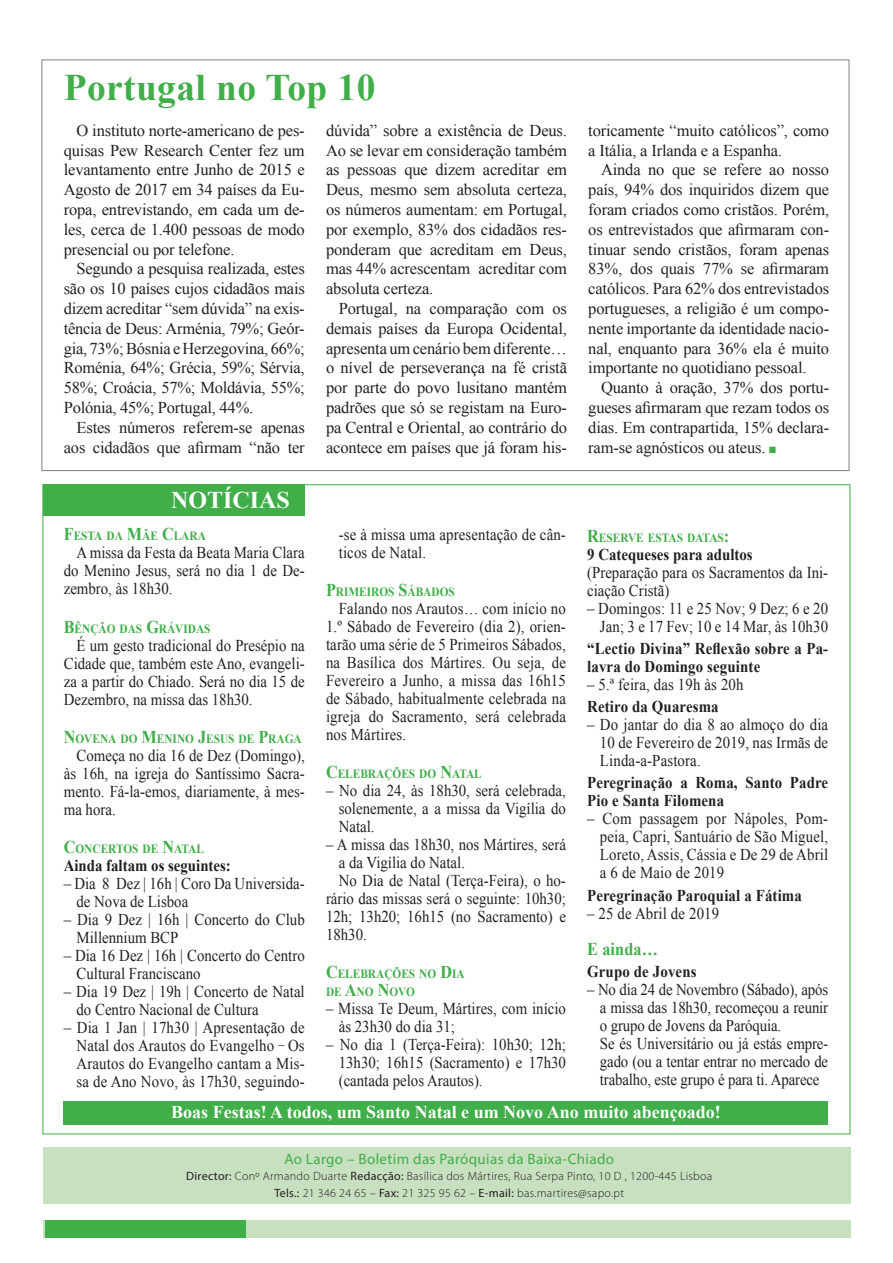
<style>
.page{position:relative;width:893px;height:1263px;background:#fff}
.page>*{position:absolute;margin:0;border:0;box-sizing:border-box;transform-origin:0 0}
.t1{font:700 37.5px "Times New Roman";letter-spacing:.01em;color:#40ae49}
.t2{font:700 24px "Times New Roman";color:#fff}
.t3{font:700 18px "Times New Roman";color:#fff}
.t4{font:700 18px "Times New Roman";letter-spacing:.01em;color:#40ae49;scale:.9 1}
.t5{font:16.5px/18px "Times New Roman";color:#231f20;text-align:justify;scale:.9 1}
.t6{font:16.5px/19.8px "Times New Roman";color:#231f20;text-align:justify}
.t7{font:700 16.5px/18px "Times New Roman";letter-spacing:.01em;color:#231f20;scale:.9 1}
.t8{font:15px "Myriad Pro";letter-spacing:.025em;color:#40ae49}
.t9{font:700 12.6px/18px "Times New Roman";color:#40ae49;scale:.9 1}
.t10{font:300 12px/16.5px "Myriad Pro";letter-spacing:.025em;color:#231f20;text-align:center}
.s1{font-size:18px}
.s2{font-size:13.5px}
.s3{font-family:"Dixieland Normal";font-size:9px;color:#40ae49}
.s4{font-weight:400}
</style>
<div class="page">
<div style="left:64px;top:1101px;width:764px;height:23px;background:#40ae49"></div>
<div style="left:43px;top:1147px;width:808px;height:56px;background:#c7e0bf"></div>
<div style="left:43px;top:1220px;width:808px;height:17px;background:#c7e0bf"></div>
<div style="left:45px;top:1220px;width:201px;height:17px;background:#40ae49"></div>
<div style="left:44px;top:484px;width:261px;height:32px;background:#40ae49"></div>
<h1 class="t1" style="left:64px;top:61px;width:313px">Portugal no Top 10</h1>
<p class="t6" style="left:64px;top:120px;width:242px;text-indent:13px">O instituto norte-americano de pes&shy;quisas Pew Research Center fez um levantamento entre Junho de 2015 e Agosto de 2017 em 34 países da Eu&shy;ropa, entrevistando, em cada um de&shy;les, cerca de 1.400 pessoas de modo presencial ou por telefone.</p>
<p class="t6" style="left:64px;top:259px;width:242px;text-indent:13px">Segundo a pesquisa realizada, estes são os 10 países cujos cidadãos mais dizem acreditar “sem dúvida” na exis&shy;tência de Deus: Arménia, 79%; Geór&shy;gia, 73%; Bósnia e Herzegovina, 66%; Roménia, 64%; Grécia, 59%; Sérvia, 58%; Croácia, 57%; Moldávia, 55%; Polónia, 45%; Portugal, 44%.</p>
<p class="t6" style="left:64px;top:417px;width:242px;text-align:right">Estes números referem-se apenas aos cidadãos que afirmam “não ter</p>
<h2 class="t2" style="left:171px;top:483px;width:120px">NOTÍCIAS</h2>
<p class="t9" style="left:64px;top:527px;width:159px"><span class="s1">F</span>ESTA DA <span class="s1">M</span>ÃE <span class="s1">C</span>LARA</p>
<p class="t5" style="left:64px;top:544px;width:269px;text-indent:13px">A missa da Festa da Beata Maria Clara do Menino Jesus, será no dia 1 de De&shy;zembro, às 18h30.</p>
<p class="t9" style="left:64px;top:619px;width:165px"><span class="s1">B</span>ÊNÇÃO DAS <span class="s1">G</span>RÁVIDAS</p>
<p class="t5" style="left:64px;top:636px;width:269px;text-indent:13px">É um gesto tradicional do Presépio na Cidade que, também este Ano, evangeli&shy;za a partir do Chiado. Será no dia 15 de Dezembro, na missa das 18h30.</p>
<p class="t9" style="left:64px;top:729px;width:266px"><span class="s1">N</span>OVENA DO <span class="s1">M</span>ENINO <span class="s1">J</span>ESUS DE <span class="s1">P</span>RAGA</p>
<p class="t5" style="left:64px;top:746px;width:269px;text-indent:13px">Começa no dia 16 de Dez (Domingo), às 16h, na igreja do Santíssimo Sacra&shy;mento. Fá-la-emos, diariamente, à mes&shy;ma hora.</p>
<p class="t9" style="left:64px;top:839px;width:157px"><span class="s1">C</span>ONCERTOS DE <span class="s1">N</span>ATAL</p>
<p class="t7" style="left:64px;top:856px;width:187px">Ainda faltam os seguintes:</p>
<p class="t5" style="left:77px;top:874px;width:255px;text-indent:-13px">– Dia 8 Dez | 16h | Coro Da Universida&shy;de Nova de Lisboa</p>
<p class="t5" style="left:77px;top:910px;width:255px;text-indent:-13px">– Dia 9 Dez | 16h | Concerto do Club<br>Millennium BCP</p>
<p class="t5" style="left:77px;top:946px;width:255px;text-indent:-13px">– Dia 16 Dez | 16h | Concerto do Centro<br>Cultural Franciscano</p>
<p class="t5" style="left:77px;top:982px;width:255px;text-indent:-13px">– Dia 19 Dez | 19h | Concerto de Natal do Centro Nacional de Cultura</p>
<p class="t5" style="left:77px;top:1018px;width:255px;text-indent:-13px">– Dia 1 Jan | 17h30 | Apresentação de Natal dos Arautos do Evangelho <span class="s2">–</span> Os Arautos do Evangelho cantam a Mis&shy;sa de Ano Novo, às 17h30, seguindo-</p>
<p class="t6" style="left:326px;top:120px;width:242px">dúvida” sobre a existência de Deus.<br>Ao se levar em consideração também as pessoas que dizem acreditar em Deus, mesmo sem absoluta certeza, os números aumentam: em Portugal, por exemplo, 83% dos cidadãos res&shy;ponderam que acreditam em Deus, mas 44% acrescentam acreditar com absoluta certeza.</p>
<p class="t6" style="left:326px;top:298px;width:242px;text-indent:13px">Portugal, na comparação com os demais países da Europa Ocidental, apresenta um cenário bem diferente… o nível de perseverança na fé cristã por parte do povo lusitano mantém padrões que só se registam na Euro&shy;pa Central e Oriental, ao contrário do acontece em países que já foram his-</p>
<p class="t5" style="left:339px;top:525px;width:254px">-se à missa uma apresentação de cân&shy;ticos de Natal.</p>
<p class="t9" style="left:326px;top:582px;width:145px"><span class="s1">P</span>RIMEIROS <span class="s1">S</span>ÁBADOS</p>
<p class="t5" style="left:326px;top:599px;width:268px;text-indent:13px">Falando nos Arautos… com início no 1.º Sábado de Fevereiro (dia 2), orien&shy;tarão uma série de 5 Primeiros Sábados, na Basílica dos Mártires. Ou seja, de Fevereiro a Junho, a missa das 16h15 de Sábado, habitualmente celebrada na igreja do Sacramento, será celebrada nos Mártires.</p>
<p class="t9" style="left:326px;top:764px;width:175px"><span class="s1">C</span>ELEBRAÇÕES DO <span class="s1">N</span>ATAL</p>
<p class="t5" style="left:339px;top:781px;width:254px;text-indent:-13px">– No dia 24, às 18h30, será celebrada, solenemente, a a missa da Vigília do Natal.</p>
<p class="t5" style="left:326px;top:835px;width:268px">– A missa das 18h30, nos Mártires, será</p>
<p class="t5" style="left:339px;top:853px;width:142px">a da Vigília do Natal.</p>
<p class="t5" style="left:339px;top:871px;width:254px">No Dia de Natal (Terça-Feira), o ho-</p>
<p class="t5" style="left:326px;top:889px;width:268px">rário das missas será o seguinte: 10h30;</p>
<p class="t5" style="left:326px;top:907px;width:268px">12h; 13h20; 16h15 (no Sacramento) e</p>
<p class="t5" style="left:326px;top:925px;width:47px">18h30.</p>
<p class="t9" style="left:326px;top:964px;width:156px"><span class="s1">C</span>ELEBRAÇÕES NO <span class="s1">D</span>IA<br>DE <span class="s1">A</span>NO <span class="s1">N</span>OVO</p>
<p class="t5" style="left:339px;top:999px;width:254px;text-indent:-13px">– Missa Te Deum, Mártires, com início às 23h30 do dia 31;</p>
<p class="t5" style="left:339px;top:1035px;width:254px;text-indent:-13px">– No dia 1 (Terça-Feira): 10h30; 12h; 13h30; 16h15 (Sacramento) e 17h30 (cantada pelos Arautos).</p>
<p class="t6" style="left:588px;top:120px;width:242px">toricamente “muito católicos”, como a Itália, a Irlanda e a Espanha.</p>
<p class="t6" style="left:588px;top:160px;width:242px;text-indent:13px">Ainda no que se refere ao nosso país, 94% dos inquiridos dizem que foram criados como cristãos. Porém, os entrevistados que afirmaram con&shy;tinuar sendo cristãos, foram apenas 83%, dos quais 77% se afirmaram católicos. Para 62% dos entrevistados portugueses, a religião é um compo&shy;nente importante da identidade nacio&shy;nal, enquanto para 36% ela é muito importante no quotidiano pessoal.</p>
<p class="t6" style="left:588px;top:378px;width:242px;text-indent:13px">Quanto à oração, 37% dos portu&shy;gueses afirmaram que rezam todos os dias. Em contrapartida, 15% declara&shy;ram-se agnósticos ou ateus. <span class="s3">n</span></p>
<p class="t9" style="left:587px;top:528px;width:159px"><span class="s1">R</span>ESERVE ESTAS DATAS<span class="s1">:</span></p>
<p class="t7" style="left:587px;top:545px;width:185px">9 Catequeses para adultos</p>
<p class="t5" style="left:587px;top:563px;width:269px">(Preparação para os Sacramentos da Ini&shy;ciação Cristã)</p>
<p class="t5" style="left:587px;top:599px;width:269px;text-align:right">– Domingos: 11 e 25 Nov; 9 Dez; 6 e 20<br>Jan; 3 e 17 Fev; 10 e 14 Mar, às 10h30</p>
<p class="t7" style="left:587px;top:639px;width:269px">“Lectio Divina” Reflexão sobre a Pa&shy;lavra do Domingo seguinte</p>
<p class="t5" style="left:587px;top:675px;width:175px">– 5.ª feira, das 19h às 20h</p>
<p class="t7" style="left:587px;top:697px;width:148px">Retiro da Quaresma</p>
<p class="t5" style="left:600px;top:715px;width:255px;text-indent:-13px">– Do jantar do dia 8 ao almoço do dia 10 de Fevereiro de 2019, nas Irmãs de Linda-a-Pastora.</p>
<p class="t7" style="left:587px;top:773px;width:269px">Peregrinação a Roma, Santo Padre<br>Pio e Santa Filomena</p>
<p class="t5" style="left:600px;top:809px;width:255px;text-indent:-13px">– Com passagem por Nápoles, Pom&shy;peia, Capri, Santuário de São Miguel, Loreto, Assis, Cássia e De 29 de Abril a 6 de Maio de 2019</p>
<p class="t7" style="left:587px;top:886px;width:240px">Peregrinação Paroquial a Fátima</p>
<p class="t5" style="left:587px;top:904px;width:148px">– 25 de Abril de 2019</p>
<p class="t4" style="left:587px;top:936px;width:80px">E ainda…</p>
<p class="t7" style="left:587px;top:962px;width:123px">Grupo de Jovens</p>
<p class="t5" style="left:600px;top:980px;width:255px;text-align:left;text-indent:-13px">– No dia 24 de Novembro (Sábado), após a missa das 18h30, recomeçou a reunir o grupo de Jovens da Paróquia.<br>Se és Universitário ou já estás empre&shy;gado (ou a tentar entrar no mercado de trabalho, este grupo é para ti. Aparece</p>
<p class="t3" style="left:171px;top:1099px;width:551px">Boas Festas! A todos, um Santo Natal e um Novo Ano muito abençoado!</p>
<p class="t8" style="left:284px;top:1149px;width:331px">Ao Largo – Boletim das Paróquias da Baixa-Chiado</p>
<p class="t10" style="left:186px;top:1168px;width:528px"><span class="s4">Director:</span> Conº Armando Duarte <span class="s4">Redacção:</span> Basílica dos Mártires, Rua Serpa Pinto, 10 D , 1200-445 Lisboa<br><span class="s4">Tels.:</span> 21 346 24 65 – <span class="s4">Fax:</span> 21 325 95 62 – <span class="s4">E-mail:</span> bas.martires@sapo.pt</p>
</div>
